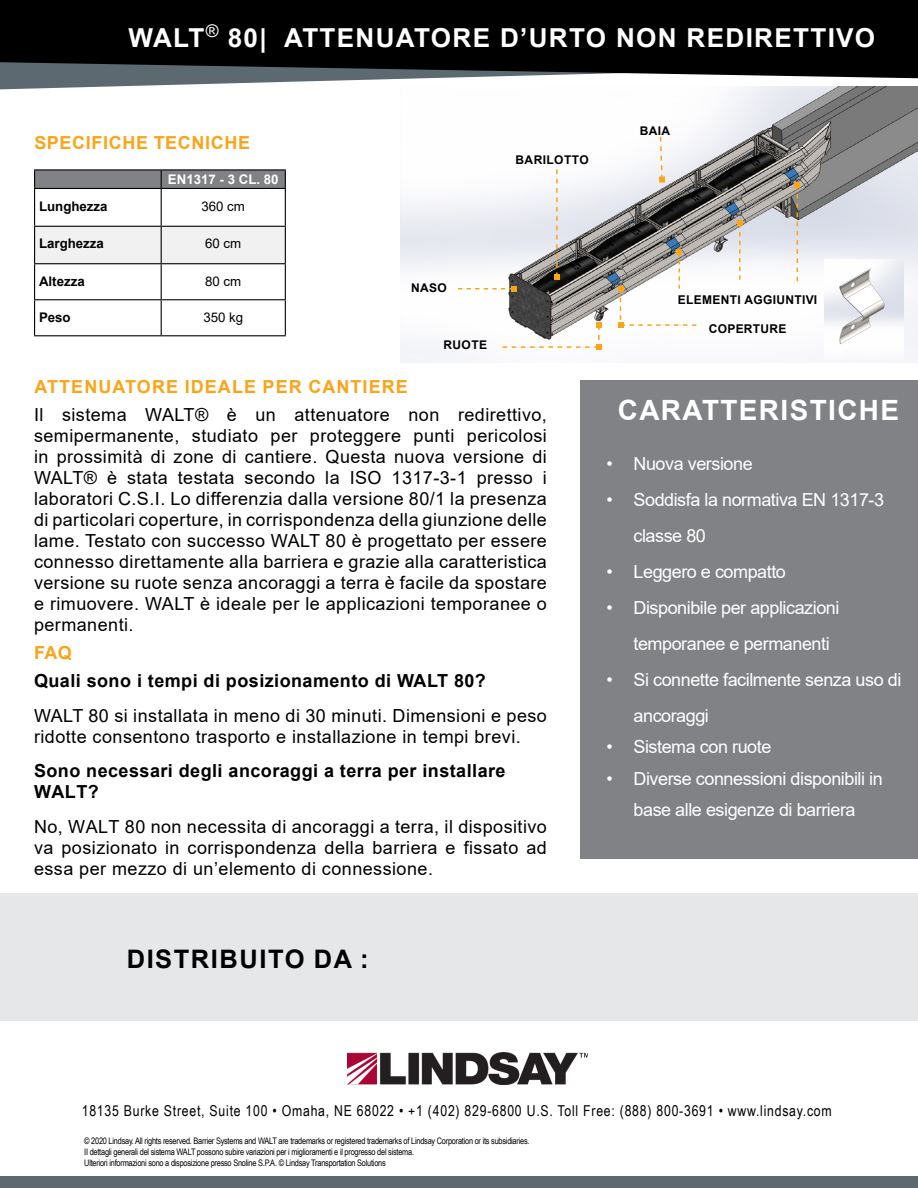
<style>
.page{position:relative;width:918px;height:1188px;background:#fff}
.page>*{position:absolute;margin:0;border:0;box-sizing:border-box;transform-origin:0 0}
.t1{font:700 27.9px "Arial";letter-spacing:.05em;color:#fff}
.t2{font:700 26.1px "Arial";letter-spacing:.05em;color:#fff}
.t3{font:700 25.5px "Arial";letter-spacing:.06em;color:#000}
.t4{font:18px/21px "Arial";letter-spacing:.025em;color:#000;text-align:justify}
.t5{font:18px/36px "Arial";letter-spacing:-.025em;color:#fff}
.t6{font:700 18px/21px "Arial";letter-spacing:.025em;color:#000}
.t7{font:700 18px "Arial";letter-spacing:.05em;color:#faa41a}
.t8{font:15px "Arial Narrow";letter-spacing:.05em;color:#000}
.t9{font:700 13.35px "Arial";color:#000}
.t10{font:13.35px "Arial";color:#000}
.t11{font:700 13.35px "Arial";color:#fff}
.t12{font:700 12.15px "Arial";letter-spacing:.025em;color:#000}
.t13{font:700 12px "Arial";letter-spacing:.035em;color:#000}
.t14{font:9px/10.8px "Arial Narrow";letter-spacing:-.025em;color:#000}
</style>
<div class="page">
<img style="left:400px;top:87px;width:518px;height:275px">
<svg style="left:0;top:78px;width:891px;height:11px"></svg>
<div style="left:0;top:893px;width:918px;height:127px;background:#e6e7e8"></div>
<svg style="left:0;top:0;width:918px;height:78px;background:#0b0d0d"></svg>
<div style="left:35px;top:227px;width:250px;height:36px;background:#f1f1f2"></div>
<hr style="left:34px;top:169px;width:127px;height:1px;background:#000">
<hr style="left:161px;top:169px;width:125px;height:1px;background:#000">
<svg style="left:34px;top:170px;width:252px;height:18px;background:#7a7c7e"></svg>
<hr style="left:34px;top:188px;width:127px;height:1px;background:#000">
<hr style="left:34px;top:189px;width:1px;height:37px;background:#000">
<hr style="left:161px;top:188px;width:125px;height:1px;background:#000">
<hr style="left:161px;top:189px;width:1px;height:37px;background:#000">
<hr style="left:285px;top:189px;width:1px;height:37px;background:#000">
<hr style="left:34px;top:226px;width:127px;height:1px;background:#000">
<hr style="left:34px;top:227px;width:1px;height:36px;background:#000">
<hr style="left:161px;top:226px;width:125px;height:1px;background:#000">
<hr style="left:161px;top:227px;width:1px;height:36px;background:#000">
<hr style="left:285px;top:227px;width:1px;height:36px;background:#000">
<hr style="left:34px;top:263px;width:127px;height:1px;background:#000">
<hr style="left:34px;top:264px;width:1px;height:35px;background:#000">
<hr style="left:161px;top:263px;width:125px;height:1px;background:#000">
<hr style="left:161px;top:264px;width:1px;height:35px;background:#000">
<hr style="left:285px;top:264px;width:1px;height:35px;background:#000">
<hr style="left:34px;top:299px;width:127px;height:1px;background:#000">
<hr style="left:34px;top:300px;width:1px;height:35px;background:#000">
<hr style="left:161px;top:299px;width:125px;height:1px;background:#000">
<hr style="left:161px;top:300px;width:1px;height:35px;background:#000">
<hr style="left:285px;top:300px;width:1px;height:35px;background:#000">
<hr style="left:34px;top:335px;width:127px;height:1px;background:#000">
<hr style="left:161px;top:335px;width:125px;height:1px;background:#000">
<img style="left:347px;top:1052px;width:241px;height:32px">
<div style="left:0;top:1177px;width:918px;height:11px;background:#5c6971"></div>
<div style="left:580px;top:380px;width:338px;height:478px;background:#808285"></div>
<svg style="left:458px;top:286px;width:59px;height:6px"></svg>
<svg style="left:659px;top:135px;width:5px;height:41px"></svg>
<div style="left:659px;top:176px;width:6px;height:7px;background:#faa41a"></div>
<svg style="left:554px;top:169px;width:6px;height:111px"></svg>
<svg style="left:737px;top:220px;width:6px;height:60px"></svg>
<svg style="left:794px;top:182px;width:6px;height:99px"></svg>
<svg style="left:502px;top:322px;width:100px;height:28px"></svg>
<svg style="left:618px;top:249px;width:78px;height:79px"></svg>
<img style="left:825px;top:259px;width:78px;height:101px">
<h2 class="t2" style="left:129px;top:19px;width:748px">WALT<sup>®</sup> 80| ATTENUATORE D’URTO NON REDIRETTIVO</h2>
<p class="t7" style="left:34px;top:130px;width:217px">SPECIFICHE TECNICHE</p>
<p class="t11" style="left:168px;top:170px;width:112px">EN1317 - 3 CL. 80</p>
<p class="t9" style="left:39px;top:196px;width:70px">Lunghezza</p>
<p class="t10" style="left:201px;top:197px;width:45px">360 cm</p>
<p class="t9" style="left:39px;top:234px;width:66px">Larghezza</p>
<p class="t10" style="left:205px;top:234px;width:38px">60 cm</p>
<p class="t9" style="left:39px;top:272px;width:47px">Altezza</p>
<p class="t10" style="left:205px;top:272px;width:38px">80 cm</p>
<p class="t9" style="left:39px;top:308px;width:33px">Peso</p>
<p class="t10" style="left:203px;top:308px;width:41px">350 kg</p>
<p class="t13" style="left:516px;top:151px;width:75px">BARILOTTO</p>
<p class="t13" style="left:411px;top:279px;width:37px">NASO</p>
<p class="t13" style="left:443px;top:337px;width:45px">RUOTE</p>
<p class="t7" style="left:34px;top:374px;width:375px">ATTENUATORE IDEALE PER CANTIERE</p>
<p class="t4" style="left:34px;top:404px;width:514px">Il sistema WALT® è un attenuatore non redirettivo, semipermanente, studiato per proteggere punti pericolosi in prossimità di zone di cantiere. Questa nuova versione di WALT® è stata testata secondo la ISO 1317-3-1 presso i laboratori C.S.I. Lo differenzia dalla versione 80/1 la presenza di particolari coperture, in corrispondenza della giunzione delle lame. Testato con successo WALT 80 è progettato per essere connesso direttamente alla barriera e grazie alla caratteristica versione su ruote senza ancoraggi a terra è facile da spostare e rimuovere. WALT è ideale per le applicazioni temporanee o permanenti.</p>
<p class="t7" style="left:34px;top:640px;width:39px">FAQ</p>
<p class="t6" style="left:34px;top:670px;width:453px">Quali sono i tempi di posizionamento di WALT 80?</p>
<p class="t4" style="left:34px;top:705px;width:514px">WALT 80 si installata in meno di 30 minuti. Dimensioni e peso ridotte consentono trasporto e installazione in tempi brevi.</p>
<p class="t6" style="left:34px;top:760px;width:473px">Sono necessari degli ancoraggi a terra per installare<br>WALT?</p>
<p class="t4" style="left:34px;top:816px;width:514px">No, WALT 80 non necessita di ancoraggi a terra, il dispositivo va posizionato in corrispondenza della barriera e fissato ad essa per mezzo di un’elemento di connessione.</p>
<p class="t13" style="left:640px;top:122px;width:32px">BAIA</p>
<p class="t12" style="left:678px;top:291px;width:141px">ELEMENTI AGGIUNTIVI</p>
<p class="t12" style="left:709px;top:320px;width:79px">COPERTURE</p>
<h1 class="t1" style="left:618px;top:391px;width:283px">CARATTERISTICHE</h1>
<p class="t5" style="left:607px;top:445px;width:148px">• Nuova versione</p>
<p class="t5" style="left:634px;top:481px;width:252px;text-indent:-27px">• Soddisfa la normativa EN 1317-3 classe 80</p>
<p class="t5" style="left:607px;top:553px;width:181px">• Leggero e compatto</p>
<p class="t5" style="left:634px;top:589px;width:207px;text-indent:-27px">• Disponibile per applicazioni temporanee e permanenti</p>
<p class="t5" style="left:634px;top:661px;width:269px;text-indent:-27px">• Si connette facilmente senza uso di ancoraggi</p>
<p class="t5" style="left:607px;top:729px;width:166px">• Sistema con ruote</p>
<p class="t5" style="left:607px;top:762px;width:278px;line-height:31.5px;text-align:center">• Diverse connessioni disponibili in base alle esigenze di barriera</p>
<h3 class="t3" style="left:127px;top:941px;width:243px">DISTRIBUITO DA :</h3>
<p class="t8" style="left:82px;top:1100px;width:752px">18135 Burke Street, Suite 100 • Omaha, NE 68022 • +1 (402) 829-6800 U.S. Toll Free: (888) 800-3691 • www.lindsay.com</p>
<p class="t14" style="left:84px;top:1135px;width:447px">© 2020 Lindsay. All rights reserved. Barrier Systems and WALT are trademarks or registered trademarks of Lindsay Corporation or its subsidiaries.<br>II dettagli generali del sistema WALT possono subire variazioni per i miglioramenti e il progresso del sistema.<br>Ulteriori informazioni sono a disposizione presso Snoline S.P.A. © Lindsay Transportation Solutions</p>
</div>
